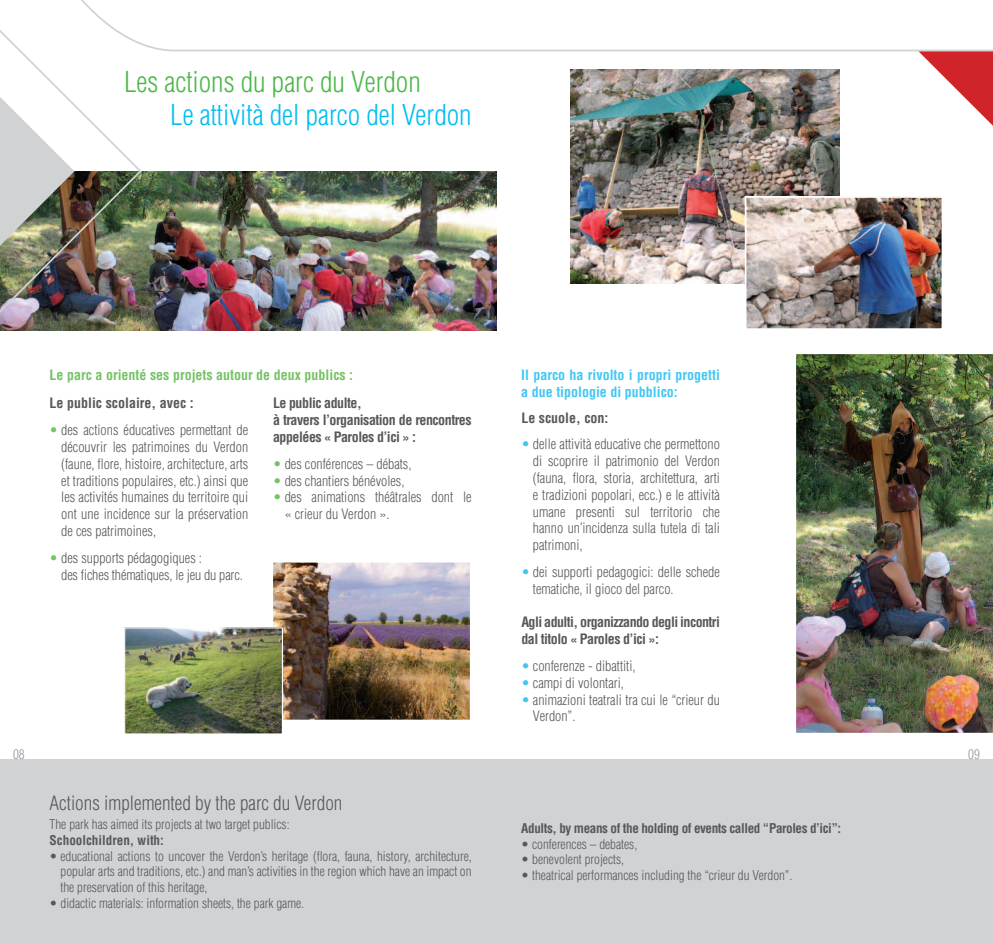
<style>
.page{position:relative;width:993px;height:943px;background:#fff}
.page>*{position:absolute;margin:0;border:0;box-sizing:border-box;transform-origin:0 0}
.t1{font:300 condensed 28px "Helvetica";color:#01bdf2}
.t2{font:300 condensed 28px "Helvetica";color:#4cb848}
.t3{font:300 condensed 19.25px "Helvetica";color:#57585a}
.t4{font:300 condensed 14px/16.8px "Helvetica";color:#57585a}
.t5{font:700 condensed 14px/16.8px "Helvetica";letter-spacing:-.035em;color:#57585a}
.t6{font:700 condensed 14px/16.8px "Helvetica";color:#40c7f4}
.t7{font:700 condensed 14px "Helvetica";color:#76c266}
.t8{font:700 condensed 14px "Helvetica";color:#57585a}
.t9{font:300 condensed 13.12px/15.8px "Helvetica";color:#57585a;text-align:justify}
.t10{font:700 condensed 13.12px "Helvetica";letter-spacing:-.03em;color:#57585a}
.t11{font:700 condensed 13.12px "Helvetica";color:#57585a}
.t12{font:300 condensed 13.12px "Helvetica";color:#939598}
.s1{color:#76c266}
.s2{color:#40c7f4}
</style>
<div class="page">
<img style="left:570px;top:69px;width:268px;height:215px">
<img style="left:143px;top:171px;width:353px;height:159px">
<div style="left:0;top:759px;width:992px;height:184px;background:#d1d2d4"></div>
<svg style="left:81px;top:0;width:911px;height:52px"></svg>
<img style="left:274px;top:564px;width:194px;height:154px">
<div style="left:271px;top:561px;width:200px;height:160px;border:2px solid #fff"></div>
<img style="left:747px;top:199px;width:193px;height:128px">
<div style="left:744px;top:196px;width:199px;height:134px;border:2px solid #fff"></div>
<img style="left:126px;top:629px;width:155px;height:103px">
<div style="left:124px;top:627px;width:159px;height:107px;border:1px solid #fff"></div>
<img style="left:796px;top:354px;width:196px;height:379px">
<img style="left:0;top:4px;width:143px;height:327px">
<img style="left:0;top:97px;width:74px;height:149px">
<svg style="left:918px;top:51px;width:74px;height:74px"></svg>
<h1 class="t2" style="left:124px;top:64px;width:298px">Les actions du parc du Verdon</h1>
<h1 class="t1" style="left:170px;top:98px;width:303px">Le attività del parco del Verdon</h1>
<p class="t7" style="left:50px;top:366px;width:305px">Le parc a orienté ses projets autour de deux publics :</p>
<p class="t6" style="left:521px;top:366px;width:200px">Il parco ha rivolto i propri progetti a due tipologie di pubblico:</p>
<p class="t8" style="left:50px;top:394px;width:145px">Le public scolaire, avec :</p>
<p class="t4" style="left:61px;top:421px;width:188px;text-align:justify;text-indent:-12px"><span class="s1">•</span> des actions éducatives permettant de découvrir les patrimoines du Verdon (faune, flore, histoire, architecture, arts et traditions populaires, etc.) ainsi que les activités humaines du territoire qui ont une incidence sur la préservation de ces patrimoines,</p>
<p class="t4" style="left:61px;top:549px;width:183px;text-indent:-12px"><span class="s1">•</span> des supports pédagogiques :<br>des fiches thématiques, le jeu du parc.</p>
<p class="t5" style="left:273px;top:395px;width:200px">Le public adulte,<br>à travers l’organisation de rencontres appelées « Paroles d’ici » :</p>
<p class="t4" style="left:273px;top:455px;width:140px"><span class="s1">•</span> des conférences – débats,</p>
<p class="t4" style="left:273px;top:472px;width:133px"><span class="s1">•</span> des chantiers bénévoles,</p>
<p class="t4" style="left:284px;top:489px;width:188px;text-indent:-12px"><span class="s1">•</span> des animations théâtrales dont le « crieur du Verdon ».</p>
<p class="t8" style="left:521px;top:409px;width:89px">Le scuole, con:</p>
<p class="t4" style="left:532px;top:436px;width:188px;text-align:justify;text-indent:-12px"><span class="s2">•</span> delle attività educative che permettono di scoprire il patrimonio del Verdon (fauna, flora, storia, architettura, arti e tradizioni popolari, ecc.) e le attività umane presenti sul territorio che hanno un’incidenza sulla tutela di tali patrimoni,</p>
<p class="t4" style="left:532px;top:563px;width:188px;text-indent:-12px"><span class="s2">•</span> dei supporti pedagogici: delle schede tematiche, il gioco del parco.</p>
<p class="t5" style="left:521px;top:614px;width:200px">Agli adulti, organizzando degli incontri dal titolo « Paroles d’ici »:</p>
<p class="t4" style="left:521px;top:657px;width:116px"><span class="s2">•</span> conferenze - dibattiti,</p>
<p class="t4" style="left:521px;top:674px;width:104px"><span class="s2">•</span> campi di volontari,</p>
<p class="t4" style="left:532px;top:691px;width:188px;text-indent:-12px"><span class="s2">•</span> animazioni teatrali tra cui le “crieur du<br>Verdon”.</p>
<p class="t12" style="left:13px;top:746px;width:13px">08</p>
<p class="t12" style="left:967px;top:746px;width:13px">09</p>
<h2 class="t3" style="left:50px;top:790px;width:294px">Actions implemented by the parc du Verdon</h2>
<p class="t9" style="left:50px;top:816px;width:241px">The park has aimed its projects at two target publics:</p>
<p class="t11" style="left:50px;top:831px;width:116px">Schoolchildren, with:</p>
<p class="t9" style="left:60px;top:847px;width:412px;text-indent:-11px">• educational actions to uncover the Verdon’s heritage (flora, fauna, history, architecture, popular arts and traditions, etc.) and man’s activities in the region which have an impact on the preservation of this heritage,</p>
<p class="t9" style="left:50px;top:895px;width:256px">• didactic materials: information sheets, the park game.</p>
<p class="t10" style="left:521px;top:819px;width:321px">Adults, by means of the holding of events called “Paroles d’ici”:</p>
<p class="t9" style="left:521px;top:835px;width:117px">• conferences – debates,</p>
<p class="t9" style="left:521px;top:851px;width:104px">• benevolent projects,</p>
<p class="t9" style="left:521px;top:867px;width:272px">• theatrical performances including the “crieur du Verdon”.</p>
</div>
